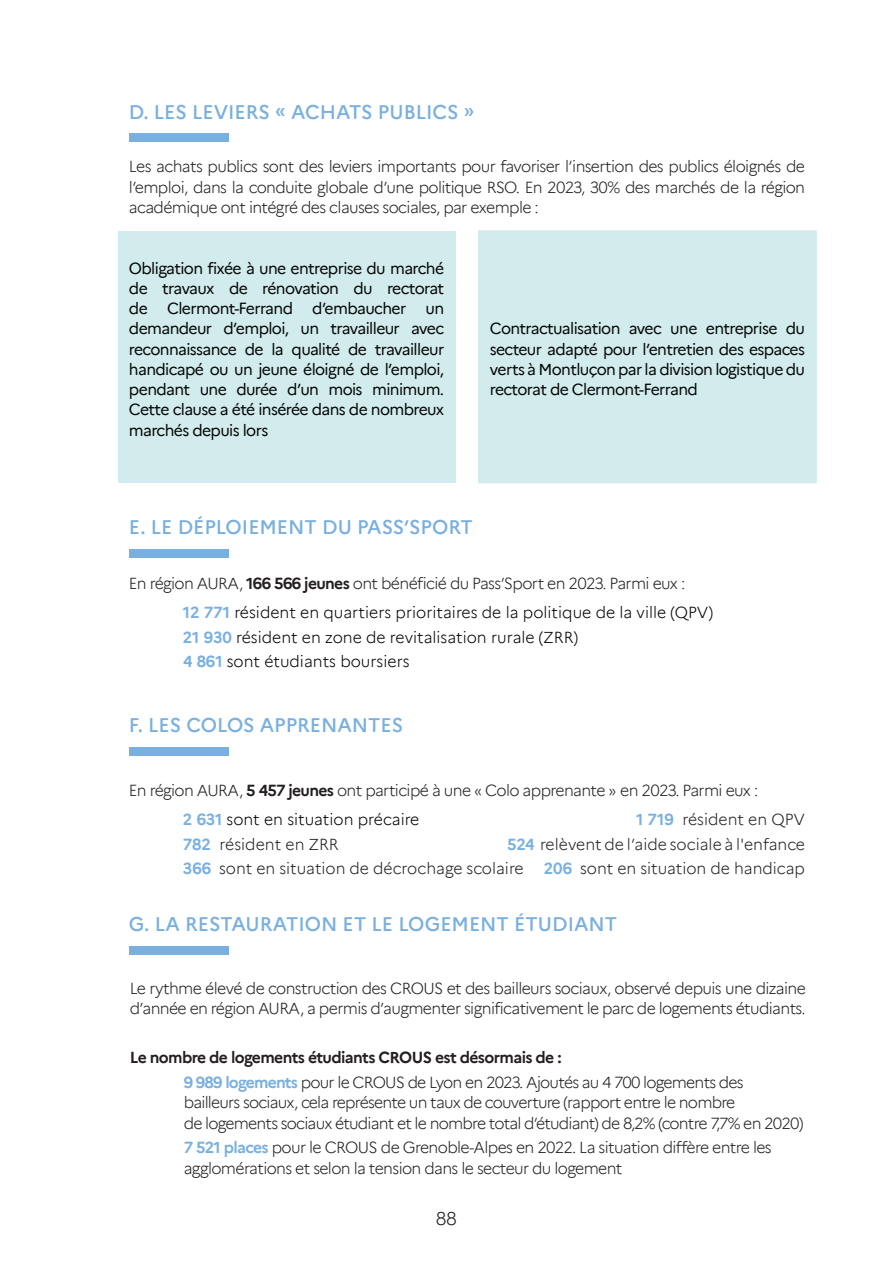
<style>
.page{position:relative;width:893px;height:1263px;background:#fff}
.page>*{position:absolute;margin:0;border:0;box-sizing:border-box;transform-origin:0 0}
.TITRE_2_BLEU{font:500 19.5px "Marianne";color:#79b0e0}
.t1{font:300 18px "Marianne";color:#231f20}
.Textes_courant{font:300 15.75px/20.2px "Marianne";letter-spacing:-.04em;color:#231f20}
.Textes_courant-2{font:15.75px/20.2px "Marianne";letter-spacing:-.04em;color:#030505;text-align:justify}
.Textes_courant-3{font:300 15.75px "Marianne";color:#000}
.Textes_courant-4{font:300 15.75px "Marianne";color:#231f20}
.Textes_courant-5{font:700 15.75px "Marianne";letter-spacing:-.04em;color:#231f20}
.s1{font-weight:700}
.s2{font-weight:700;color:#79b0e0}
</style>
<div class="page">
<div style="left:129px;top:134px;width:100px;height:8px;background:#79b0e0"></div>
<div style="left:129px;top:549px;width:100px;height:9px;background:#79b0e0"></div>
<div style="left:118px;top:231px;width:337px;height:252px;background:#d2ebec"></div>
<div style="left:478px;top:230px;width:339px;height:253px;background:#d2ebec"></div>
<div style="left:129px;top:946px;width:100px;height:8px;background:#79b0e0"></div>
<div style="left:129px;top:747px;width:100px;height:8px;background:#79b0e0"></div>
<p class="TITRE_2_BLEU" style="left:129px;top:97px;width:347px">D. LES LEVIERS « ACHATS PUBLICS »</p>
<p class="Textes_courant" style="left:129px;top:155px;width:678px;text-align:justify">Les achats publics sont des leviers importants pour favoriser l’insertion des publics éloignés de l’emploi, dans la conduite globale d’une politique RSO. En 2023, 30% des marchés de la région académique ont intégré des clauses sociales, par exemple :</p>
<p class="Textes_courant-2" style="left:129px;top:257px;width:317px">Obligation fixée à une entreprise du marché de travaux de rénovation du rectorat de Clermont-Ferrand d’embaucher un demandeur d’emploi, un travailleur avec reconnaissance de la qualité de travailleur handicapé ou un jeune éloigné de l’emploi, pendant une durée d’un mois minimum.<br>Cette clause a été insérée dans de nombreux marchés depuis lors</p>
<p class="Textes_courant-2" style="left:490px;top:317px;width:317px">Contractualisation avec une entreprise du secteur adapté pour l’entretien des espaces verts à Montluçon par la division logistique du rectorat de Clermont-Ferrand</p>
<p class="TITRE_2_BLEU" style="left:129px;top:512px;width:345px">E. LE DÉPLOIEMENT DU PASS’SPORT</p>
<p class="Textes_courant" style="left:129px;top:572px;width:558px">En région AURA, <span class="s1">166 566 jeunes</span> ont bénéficié du Pass’Sport en 2023. Parmi eux :</p>
<p class="Textes_courant-3" style="left:183px;top:600px;width:532px"><span class="s2">12 771</span> résident en quartiers prioritaires de la politique de la ville (QPV)</p>
<p class="Textes_courant-3" style="left:183px;top:625px;width:397px"><span class="s2">21 930</span> résident en zone de revitalisation rurale (ZRR)</p>
<p class="Textes_courant-3" style="left:183px;top:650px;width:228px"><span class="s2">4 861</span> sont étudiants boursiers</p>
<p class="TITRE_2_BLEU" style="left:129px;top:710px;width:276px">F. LES COLOS APPRENANTES</p>
<p class="Textes_courant" style="left:129px;top:779px;width:631px">En région AURA, <span class="s1">5 457 jeunes</span> ont participé à une « Colo apprenante » en 2023. Parmi eux :</p>
<p class="Textes_courant-3" style="left:183px;top:807px;width:238px"><span class="s2">2 631</span> sont en situation précaire</p>
<p class="Textes_courant-4" style="left:636px;top:807px;width:170px"><span class="s2">1 719</span> résident en QPV</p>
<p class="Textes_courant-4" style="left:183px;top:832px;width:157px"><span class="s2">782</span> résident en ZRR</p>
<p class="Textes_courant-4" style="left:507px;top:832px;width:300px"><span class="s2">524</span> relèvent de l’aide sociale à l'enfance</p>
<p class="Textes_courant-4" style="left:183px;top:857px;width:342px"><span class="s2">366</span> sont en situation de décrochage scolaire</p>
<p class="Textes_courant-4" style="left:544px;top:857px;width:263px"><span class="s2">206</span> sont en situation de handicap</p>
<p class="TITRE_2_BLEU" style="left:129px;top:909px;width:490px">G. LA RESTAURATION ET LE LOGEMENT ÉTUDIANT</p>
<p class="Textes_courant" style="left:130px;top:977px;width:678px">Le rythme élevé de construction des CROUS et des bailleurs sociaux, observé depuis une dizaine d’année en région AURA, a permis d’augmenter significativement le parc de logements étudiants.</p>
<p class="Textes_courant-5" style="left:130px;top:1045px;width:433px">Le nombre de logements étudiants CROUS est désormais de :</p>
<p class="Textes_courant" style="left:184px;top:1071px;width:621px"><span class="s2">9 989 logements</span> pour le CROUS de Lyon en 2023. Ajoutés au 4 700 logements des bailleurs sociaux, cela représente un taux de couverture (rapport entre le nombre<br>de logements sociaux étudiant et le nombre total d’étudiant) de 8,2% (contre 7,7% en 2020)</p>
<p class="Textes_courant" style="left:184px;top:1136px;width:590px"><span class="s2">7 521 places</span> pour le CROUS de Grenoble-Alpes en 2022. La situation diffère entre les agglomérations et selon la tension dans le secteur du logement</p>
<p class="t1" style="left:436px;top:1205px;width:23px">88</p>
</div>
